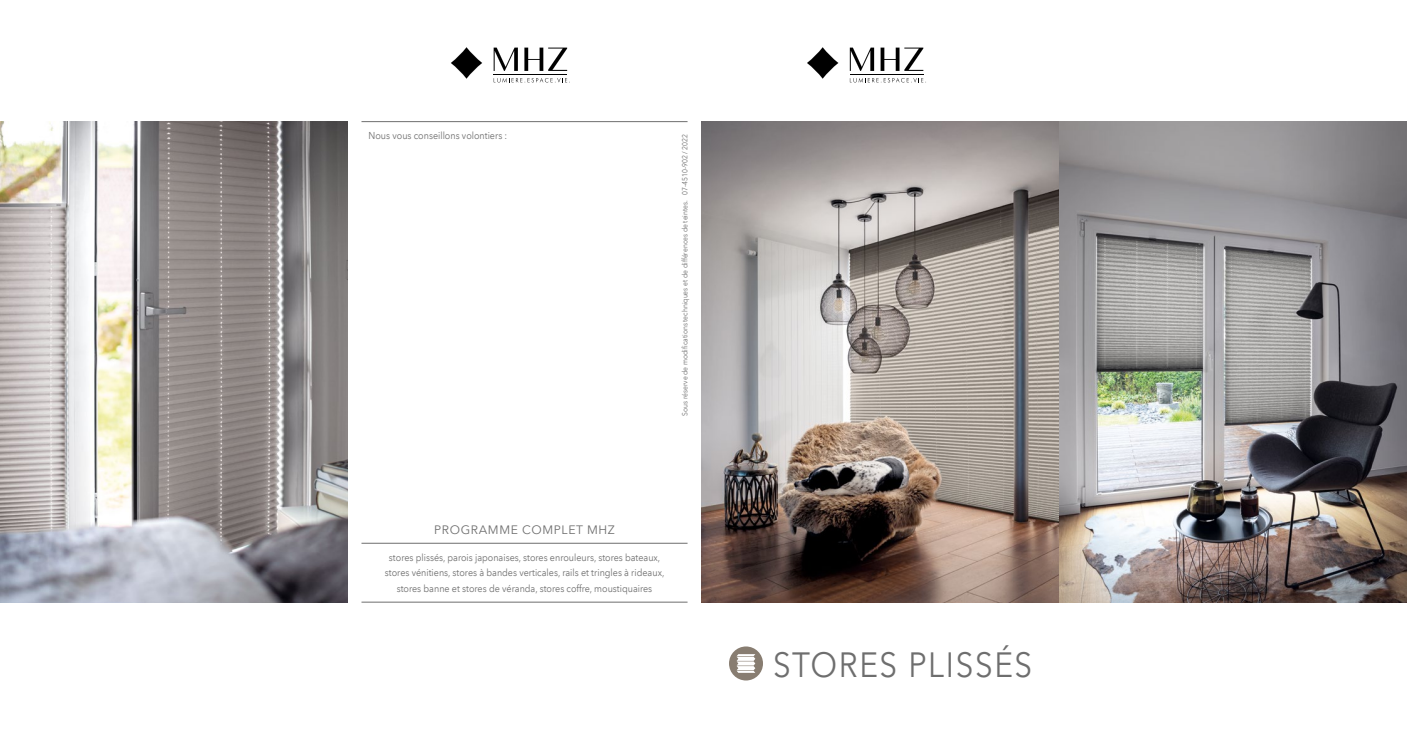
<style>
.page{position:relative;width:1407px;height:745px;background:#fff}
.page>*{position:absolute;margin:0;border:0;box-sizing:border-box;transform-origin:0 0}
.t1{font:35px "Avenir Next LT Com";letter-spacing:.05em;color:#6e6e6e;scale:.9 1}
.t2{font:12.25px "Avenir Next LT Com";letter-spacing:.05em;color:#6e6e6e}
.t3{font:10px/15px "Avenir Next LT Com";color:#6e6e6e;text-align:center;scale:.9 1}
.t4{font:7.5px "Avenir Next LT Com";color:#6e6e6e;scale:.9 1}
</style>
<div class="page">
<img style="left:0;top:121px;width:347px;height:480px">
<img style="left:702px;top:121px;width:705px;height:480px">
<hr style="left:494px;top:74px;width:73px;height:1px;background:#000">
<svg style="left:494px;top:48px;width:24px;height:23px"></svg>
<svg style="left:524px;top:48px;width:43px;height:23px"></svg>
<svg style="left:451px;top:47px;width:31px;height:32px"></svg>
<svg style="left:494px;top:78px;width:76px;height:5px"></svg>
<hr style="left:850px;top:74px;width:73px;height:1px;background:#000">
<svg style="left:850px;top:48px;width:24px;height:23px"></svg>
<svg style="left:880px;top:48px;width:43px;height:23px"></svg>
<svg style="left:807px;top:47px;width:31px;height:32px"></svg>
<svg style="left:850px;top:78px;width:76px;height:5px"></svg>
<hr style="left:361px;top:121px;width:326px;height:1px;background:#6e6e6e">
<hr style="left:361px;top:542px;width:326px;height:1px;background:#6e6e6e">
<hr style="left:361px;top:601px;width:326px;height:1px;background:#6e6e6e">
<div style="left:729px;top:646px;width:34px;height:34px;background:#887d71;border-radius:50%"></div>
<svg style="left:736px;top:654px;width:19px;height:18px"></svg>
<p class="t3" style="left:369px;top:128px;width:156px">Nous vous conseillons volontiers :</p>
<p class="t4" style="left:680px;top:415px;width:314px;rotate:-90deg">Sous réserve de modifications techniques et de différences de teintes. 07-4510-902 / 2022</p>
<p class="t2" style="left:434px;top:522px;width:182px">PROGRAMME COMPLET MHZ</p>
<p class="t3" style="left:385px;top:550px;width:312px">stores plissés, parois japonaises, stores enrouleurs, stores bateaux, stores vénitiens, stores à bandes verticales, rails et tringles à rideaux, stores banne et stores de véranda, stores coffre, moustiquaires</p>
<h1 class="t1" style="left:773px;top:643px;width:289px">STORES PLISSÉS</h1>
</div>
